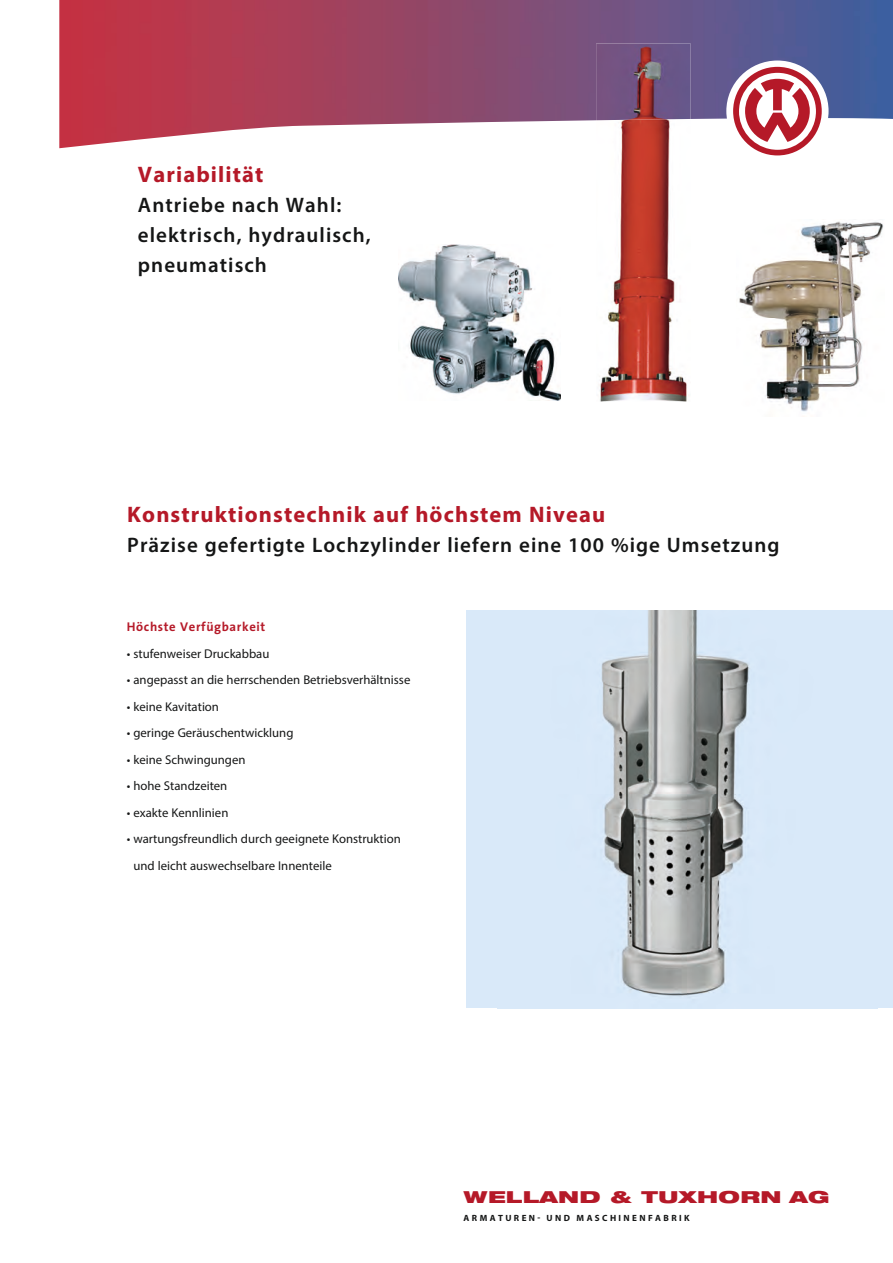
<style>
.page{position:relative;width:893px;height:1263px;background:#fff}
.page>*{position:absolute;margin:0;border:0;box-sizing:border-box;transform-origin:0 0}
.t1{font:700 22.5px "Myriad Pro";letter-spacing:.05em;color:#b51928}
.t2{font:600 21px/30px "Myriad Pro";letter-spacing:.05em;color:#151616}
.t3{font:900 expanded 16.5px "Helvetica Neue";letter-spacing:.015em;color:#b51928;scale:1.25 1}
.t4{font:12.75px "Myriad Pro";color:#151616}
.t5{font:700 12.75px "The Sans B7";letter-spacing:.05em;color:#b51928}
.t6{font:700 9px "Myriad Pro";letter-spacing:.265em;color:#151616}
.s1{color:#fff}
</style>
<div class="page">
<img style="left:59px;top:0;width:834px;height:148px">
<div style="left:466px;top:610px;width:427px;height:398px;background:#d9e9f9"></div>
<img style="left:601px;top:610px;width:149px;height:386px">
<div style="left:726px;top:61px;width:102px;height:101px;background:#fff;border-radius:50%"></div>
<svg style="left:733px;top:67px;width:89px;height:88px"></svg>
<img style="left:596px;top:44px;width:95px;height:357px">
<img style="left:739px;top:221px;width:145px;height:191px">
<img style="left:399px;top:245px;width:161px;height:155px">
<h1 class="t1" style="left:138px;top:160px;width:127px">Variabilität</h1>
<h2 class="t2" style="left:138px;top:190px;width:234px">Antriebe nach Wahl: elektrisch, hydraulisch, pneumatisch</h2>
<h1 class="t1" style="left:127px;top:500px;width:480px">Konstruktionstechnik auf höchstem Niveau</h1>
<h2 class="t2" style="left:127px;top:529px;width:654px">Präzise gefertigte Lochzylinder liefern eine 100 %ige Umsetzung</h2>
<p class="t5" style="left:127px;top:620px;width:140px">Höchste Verfügbarkeit</p>
<p class="t4" style="left:127px;top:646px;width:144px">• stufenweiser Druckabbau</p>
<p class="t4" style="left:127px;top:672px;width:285px">• angepasst an die herrschenden Betriebsverhältnisse</p>
<p class="t4" style="left:127px;top:699px;width:94px">• keine Kavitation</p>
<p class="t4" style="left:127px;top:725px;width:168px">• geringe Geräuschentwicklung</p>
<p class="t4" style="left:127px;top:752px;width:120px">• keine Schwingungen</p>
<p class="t4" style="left:127px;top:778px;width:102px">• hohe Standzeiten</p>
<p class="t4" style="left:127px;top:805px;width:103px">• exakte Kennlinien</p>
<p class="t4" style="left:127px;top:831px;width:275px">• wartungsfreundlich durch geeignete Konstruktion</p>
<p class="t4" style="left:127px;top:858px;width:206px"><span class="s1">•</span> und leicht auswechselbare Innenteile</p>
<p class="t3" style="left:464px;top:1186px;width:294px">WELLAND &amp; TUXHORN AG</p>
<p class="t6" style="left:464px;top:1212px;width:227px">ARMATUREN- UND MASCHINENFABRIK</p>
</div>
